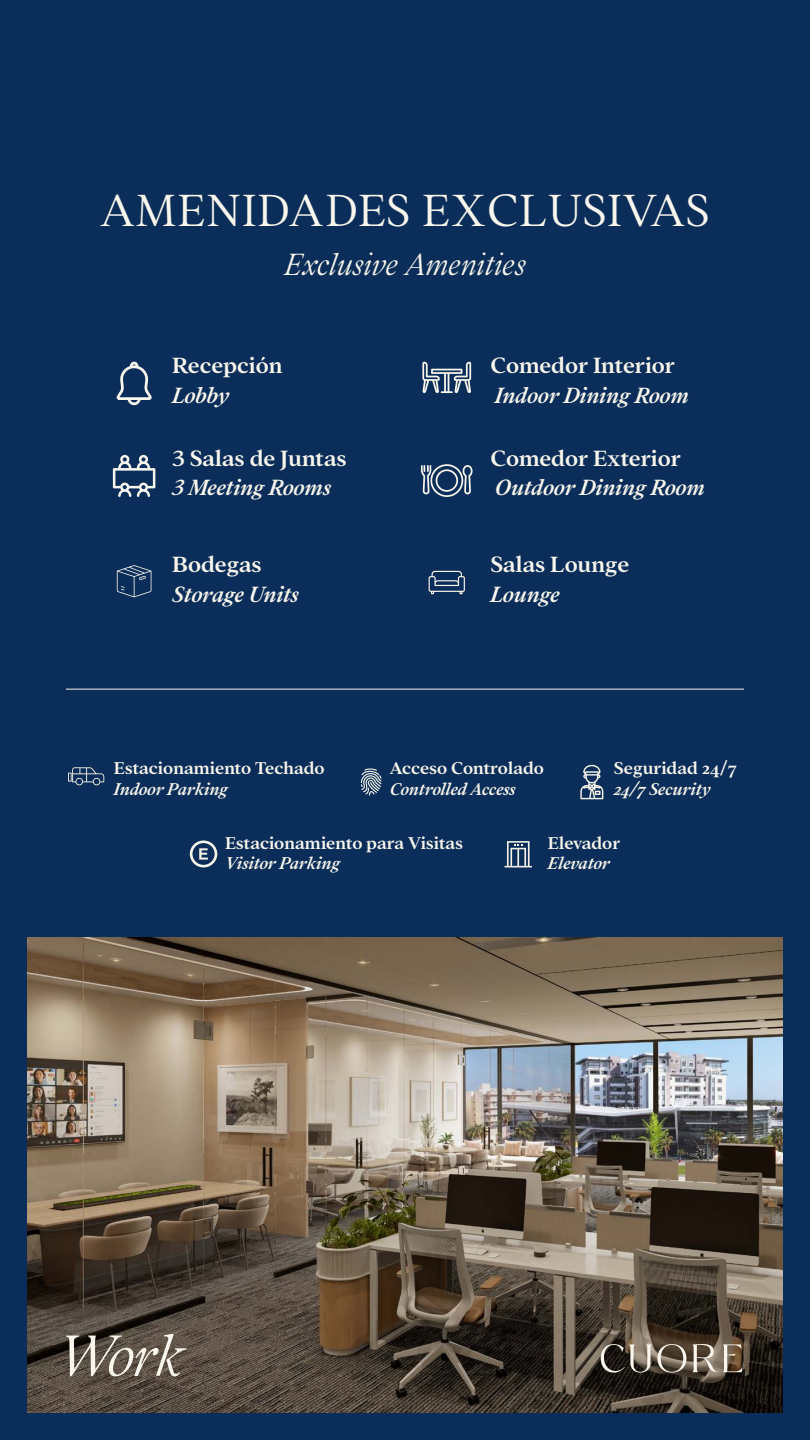
<style>
.page{position:relative;width:810px;height:1440px;background:#0a2e59}
.page>*{position:absolute;margin:0;border:0;box-sizing:border-box;transform-origin:0 0}
.t1{font:100 49.5px "Addington CF";letter-spacing:.005em;color:#f9f6ed}
.t2{font:italic 100 33.75px "Addington CF";letter-spacing:-.005em;color:#f9f6ed}
.t3{font:600 24.22px "Addington CF";color:#f9f6ed}
.t4{font:italic 600 24.22px "Addington CF";color:#f9f6ed}
.t5{font:600 18.75px "Addington CF";letter-spacing:-.005em;color:#f9f6ed}
.t6{font:italic 600 18.75px "Addington CF";color:#f9f6ed}
</style>
<div class="page">
<hr style="left:66px;top:689px;width:678px;height:1px;background:#f9f6ed">
<img style="left:27px;top:937px;width:756px;height:476px">
<svg style="left:117px;top:362px;width:35px;height:43px"></svg>
<svg style="left:113px;top:455px;width:42px;height:42px"></svg>
<svg style="left:422px;top:361px;width:49px;height:32px"></svg>
<svg style="left:421px;top:464px;width:52px;height:33px"></svg>
<svg style="left:429px;top:571px;width:36px;height:23px"></svg>
<svg style="left:117px;top:565px;width:34px;height:32px"></svg>
<svg style="left:68px;top:767px;width:36px;height:19px"></svg>
<svg style="left:361px;top:768px;width:21px;height:28px"></svg>
<svg style="left:580px;top:764px;width:23px;height:35px"></svg>
<svg style="left:190px;top:840px;width:27px;height:27px"></svg>
<svg style="left:505px;top:841px;width:27px;height:26px"></svg>
<svg style="left:601px;top:1344px;width:85px;height:29px;background:#6c6358"></svg>
<svg style="left:692px;top:1344px;width:50px;height:28px"></svg>
<svg style="left:66px;top:1334px;width:121px;height:42px;background:#7d7469"></svg>
<h1 class="t1" style="left:100px;top:173px;width:611px">AMENIDADES EXCLUSIVAS</h1>
<h2 class="t2" style="left:284px;top:239px;width:243px">Exclusive Amenities</h2>
<p class="t3" style="left:172px;top:347px;width:112px">Recepción</p>
<p class="t3" style="left:490px;top:347px;width:186px">Comedor Interior</p>
<p class="t4" style="left:172px;top:377px;width:58px">Lobby</p>
<p class="t4" style="left:495px;top:377px;width:196px">Indoor Dining Room</p>
<p class="t3" style="left:172px;top:440px;width:176px">3 Salas de Juntas</p>
<p class="t3" style="left:490px;top:440px;width:192px">Comedor Exterior</p>
<p class="t4" style="left:172px;top:469px;width:161px">3 Meeting Rooms</p>
<p class="t4" style="left:495px;top:469px;width:212px">Outdoor Dining Room</p>
<p class="t3" style="left:172px;top:547px;width:91px">Bodegas</p>
<p class="t3" style="left:490px;top:547px;width:141px">Salas Lounge</p>
<p class="t4" style="left:172px;top:576px;width:128px">Storage Units</p>
<p class="t4" style="left:490px;top:576px;width:71px">Lounge</p>
<p class="t5" style="left:114px;top:754px;width:212px">Estacionamiento Techado</p>
<p class="t5" style="left:390px;top:754px;width:155px">Acceso Controlado</p>
<p class="t5" style="left:614px;top:754px;width:124px">Seguridad 24/7</p>
<p class="t6" style="left:114px;top:775px;width:116px">Indoor Parking</p>
<p class="t6" style="left:390px;top:775px;width:127px">Controlled Access</p>
<p class="t6" style="left:614px;top:775px;width:98px">24/7 Security</p>
<p class="t5" style="left:225px;top:829px;width:239px">Estacionamiento para Visitas</p>
<p class="t5" style="left:548px;top:829px;width:74px">Elevador</p>
<p class="t6" style="left:225px;top:849px;width:117px">Visitor Parking</p>
<p class="t6" style="left:548px;top:849px;width:64px">Elevator</p>
</div>
